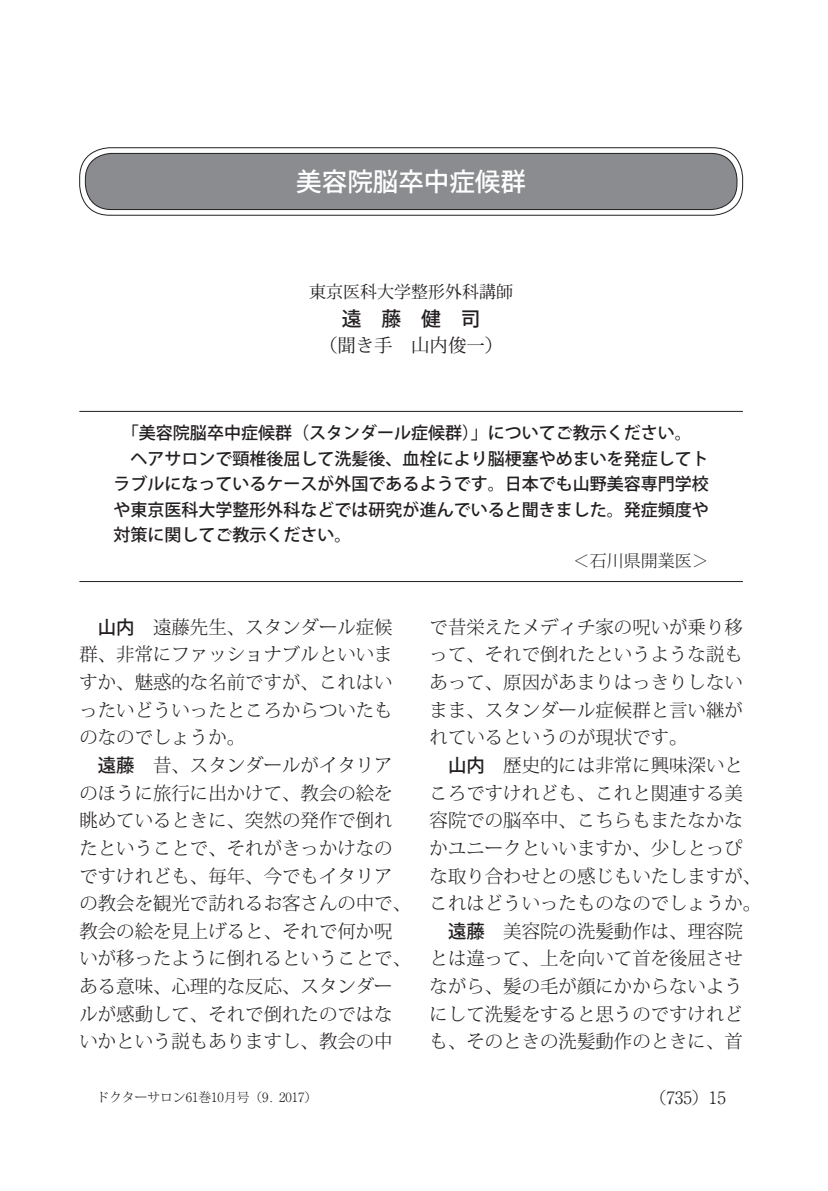
<style>
.page{position:relative;width:828px;height:1191px;background:#fff}
.page>*{position:absolute;margin:0;border:0;box-sizing:border-box;transform-origin:0 0}
.t1{font:500 25.6px "Koz Go Pro";color:#fff}
.t2{font:500 19.8px "Koz Go Pro";color:#231f20}
.t3{font:300 18.4px "Koz Min Pro";color:#231f20}
.t4{font:18.4px "Koz Min Pro";color:#231f20}
.t5{font:500 17px "Koz Go Pro";color:#231f20}
.t6{font:17px "Koz Min Pro";color:#231f20}
.t7{font:300 17px "Koz Min Pro";color:#231f20}
.t8{font:300 17px "Ryumin Pro";color:#231f20}
.t9{font:300 12.8px "Koz Min Pro";color:#231f20}
.s1{font-family:"Ryumin Pro"}
.s2{font-family:"Koz Go Pro";font-weight:500}
.s3{font-family:"Koz Min Pro"}
</style>
<div class="page">
<hr style="left:79px;top:411px;width:664px;height:1px;background:#231f20">
<hr style="left:79px;top:581px;width:664px;height:1px;background:#231f20">
<div style="left:79px;top:147px;width:664px;height:68px;border:1px solid #231f20;border-radius:30px"></div>
<div style="left:85px;top:153px;width:652px;height:56px;background:#8a8c8f;border-radius:26px"></div>
<div style="left:85px;top:153px;width:652px;height:57px;border:1px solid #231f20;border-radius:26px"></div>
<p class="t1" style="left:296px;top:165px;width:231px">美容院脳卒中症候群</p>
<p class="t6" style="left:309px;top:279px;width:206px">東京医科大学整形外科講師</p>
<p class="t2" style="left:342px;top:306px;width:140px">遠　藤　健　司</p>
<p class="t4" style="left:319px;top:332px;width:186px">（聞き手　山内俊一）</p>
<p class="t5" style="left:113px;top:422px;width:580px">　「美容院脳卒中症候群（スタンダール症候群）」についてご教示ください。</p>
<p class="t5" style="left:113px;top:447px;width:597px">　ヘアサロンで頸椎後屈して洗髪後、血栓により脳梗塞やめまいを発症してト</p>
<p class="t5" style="left:113px;top:473px;width:597px">ラブルになっているケースが外国であるようです。日本でも山野美容専門学校</p>
<p class="t5" style="left:113px;top:498px;width:597px">や東京医科大学整形外科などでは研究が進んでいると聞きました。発症頻度や</p>
<p class="t5" style="left:113px;top:524px;width:240px">対策に関してご教示ください。</p>
<p class="t7" style="left:573px;top:548px;width:138px"><span class="s1">＜</span>石川県開業医<span class="s1">＞</span></p>
<p class="t3" style="left:98px;top:614px;width:296px"><span class="s2">山内</span>　遠藤先生、スタンダール症候</p>
<p class="t3" style="left:79px;top:641px;width:315px">群、非常にファッショナブルといいま</p>
<p class="t3" style="left:79px;top:669px;width:315px">すか、魅惑的な名前ですが、これはい</p>
<p class="t3" style="left:79px;top:697px;width:315px">ったいどういったところからついたも</p>
<p class="t3" style="left:79px;top:724px;width:167px">のなのでしょうか。</p>
<p class="t3" style="left:98px;top:752px;width:296px"><span class="s2">遠藤</span>　昔、スタンダールがイタリア</p>
<p class="t3" style="left:79px;top:780px;width:315px">のほうに旅行に出かけて、教会の絵を</p>
<p class="t3" style="left:79px;top:807px;width:315px">眺めているときに、突然の発作で倒れ</p>
<p class="t3" style="left:79px;top:835px;width:315px">たということで、それがきっかけなの</p>
<p class="t3" style="left:79px;top:863px;width:315px">ですけれども、毎年、今でもイタリア</p>
<p class="t3" style="left:79px;top:890px;width:333px">の教会を観光で訪れるお客さんの中で、</p>
<p class="t3" style="left:79px;top:918px;width:315px">教会の絵を見上げると、それで何か呪</p>
<p class="t3" style="left:79px;top:945px;width:333px">いが移ったように倒れるということで、</p>
<p class="t3" style="left:79px;top:973px;width:315px">ある意味、心理的な反応、スタンダー</p>
<p class="t3" style="left:79px;top:1001px;width:315px">ルが感動して、それで倒れたのではな</p>
<p class="t3" style="left:79px;top:1028px;width:315px">いかという説もありますし、教会の中</p>
<p class="t3" style="left:429px;top:614px;width:315px">で昔栄えたメディチ家の呪いが乗り移</p>
<p class="t3" style="left:429px;top:641px;width:315px">って、それで倒れたというような説も</p>
<p class="t3" style="left:429px;top:669px;width:315px">あって、原因があまりはっきりしない</p>
<p class="t3" style="left:429px;top:697px;width:315px">まま、スタンダール症候群と言い継が</p>
<p class="t3" style="left:429px;top:724px;width:259px">れているというのが現状です。</p>
<p class="t3" style="left:448px;top:752px;width:296px"><span class="s2">山内</span>　歴史的には非常に興味深いと</p>
<p class="t3" style="left:429px;top:780px;width:315px">ころですけれども、これと関連する美</p>
<p class="t3" style="left:429px;top:807px;width:315px">容院での脳卒中、こちらもまたなかな</p>
<p class="t3" style="left:429px;top:835px;width:315px">かユニークといいますか、少しとっぴ</p>
<p class="t3" style="left:429px;top:863px;width:333px">な取り合わせとの感じもいたしますが、</p>
<p class="t3" style="left:429px;top:890px;width:333px">これはどういったものなのでしょうか。</p>
<p class="t3" style="left:448px;top:918px;width:296px"><span class="s2">遠藤</span>　美容院の洗髪動作は、理容院</p>
<p class="t3" style="left:429px;top:945px;width:315px">とは違って、上を向いて首を後屈させ</p>
<p class="t3" style="left:429px;top:973px;width:315px">ながら、髪の毛が顔にかからないよう</p>
<p class="t3" style="left:429px;top:1001px;width:315px">にして洗髪をすると思うのですけれど</p>
<p class="t3" style="left:429px;top:1028px;width:315px">も、そのときの洗髪動作のときに、首</p>
<p class="t9" style="left:96px;top:1088px;width:222px">ドクターサロン<span class="s1">61</span>巻<span class="s1">10</span>月号（<span class="s1">9. 2017</span>）</p>
<p class="t8" style="left:649px;top:1084px;width:78px"><span class="s3">（</span>735<span class="s3">）</span>15</p>
</div>
